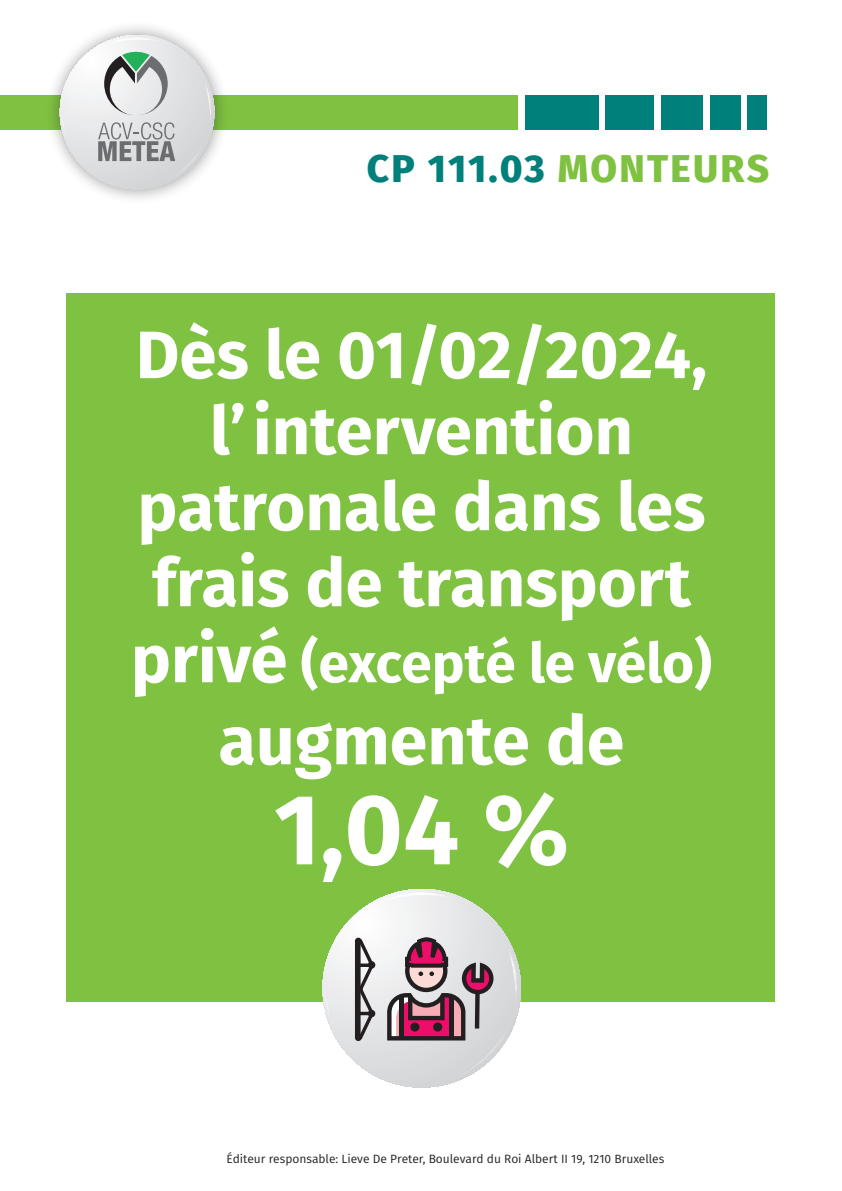
<style>
.page{position:relative;width:842px;height:1191px;background:#fff}
.page>*{position:absolute;margin:0;border:0;box-sizing:border-box;transform-origin:0 0}
.t1{font:700 100px "Fira Sans";color:#fff}
.t2{font:700 68px "Fira Sans";color:#fff}
.t3{font:700 67px/76px "Fira Sans";color:#fff}
.t4{font:700 55px "Fira Sans";letter-spacing:-.01em;color:#fff}
.t5{font:800 38.7px "Fira Sans";letter-spacing:.06em;color:#00807a}
.t6{font:12px "Fira Sans";color:#231f20}
.s1{color:#7fc241}
.s2{font-size:67px}
</style>
<div class="page">
<div style="left:67px;top:293px;width:708px;height:709px;background:#7fc241"></div>
<svg style="left:322px;top:889px;width:199px;height:198px"></svg>
<div style="left:0;top:95px;width:517px;height:34px;background:#7fc241"></div>
<div style="left:525px;top:95px;width:73px;height:34px;background:#00807a"></div>
<div style="left:605px;top:95px;width:49px;height:34px;background:#00807a"></div>
<div style="left:661px;top:95px;width:42px;height:34px;background:#00807a"></div>
<div style="left:710px;top:95px;width:30px;height:34px;background:#00807a"></div>
<div style="left:747px;top:95px;width:20px;height:34px;background:#00807a"></div>
<div style="left:45px;top:20px;width:184px;height:185px;background:#231f20;opacity:.45"></div>
<svg style="left:60px;top:35px;width:154px;height:154px"></svg>
<p class="t5" style="left:367px;top:135px;width:404px">CP 111.03 <span class="s1">MONTEURS</span></p>
<p class="t3" style="left:136px;top:312px;width:573px">Dès le 01/02/2024,</p>
<p class="t3" style="left:210px;top:388px;width:425px">l’intervention</p>
<p class="t3" style="left:137px;top:464px;width:570px">patronale dans les frais de transport</p>
<p class="t4" style="left:131px;top:616px;width:582px"><span class="s2">privé</span> (excepté le vélo)</p>
<p class="t2" style="left:219px;top:683px;width:407px">augmente de</p>
<p class="t1" style="left:274px;top:745px;width:296px">1,04 %</p>
<p class="t6" style="left:226px;top:1149px;width:440px">Éditeur responsable: Lieve De Preter, Boulevard du Roi Albert II 19, 1210 Bruxelles</p>
</div>
